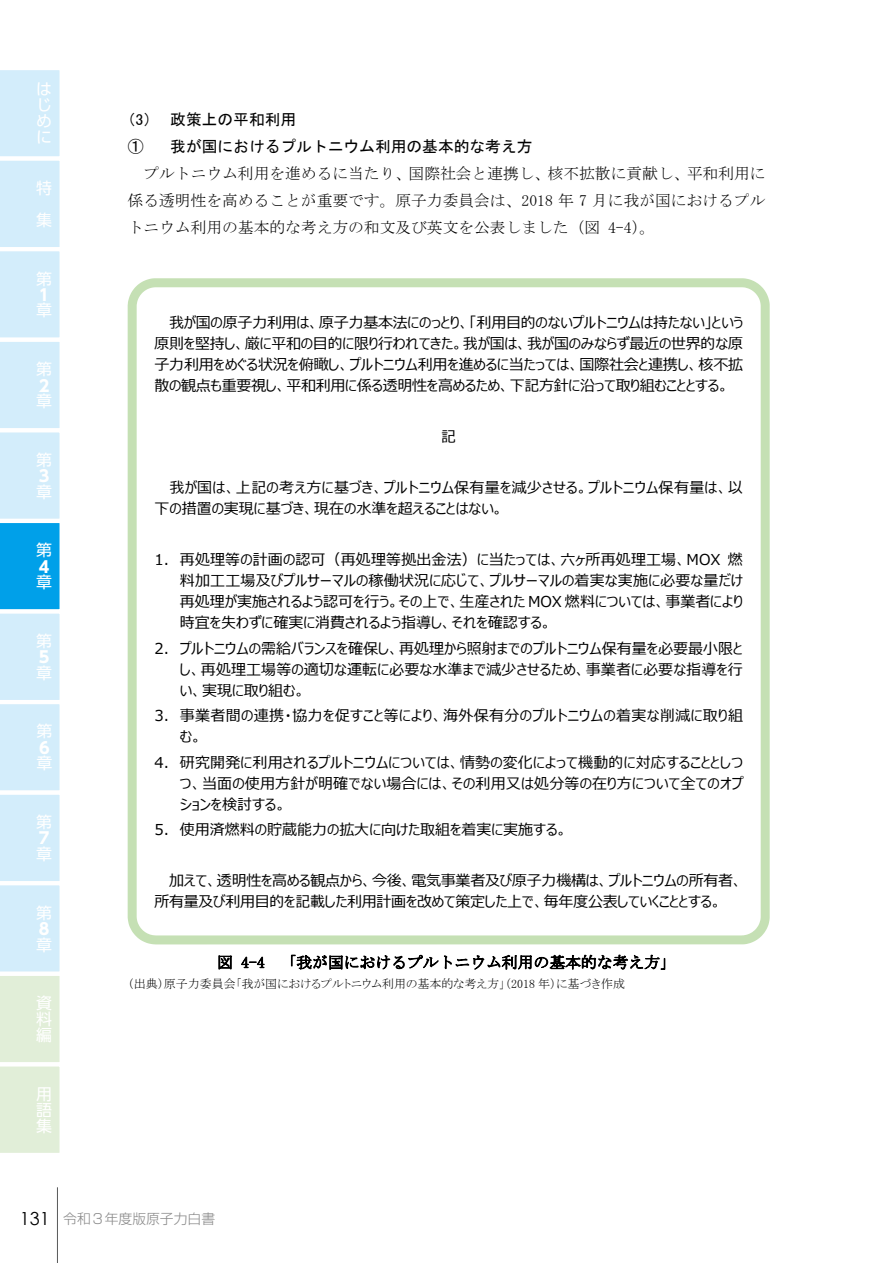
<style>
.page{position:relative;width:893px;height:1263px;background:#fff}
.page>*{position:absolute;margin:0;border:0;box-sizing:border-box;transform-origin:0 0}
.t1{font:15.9px/15.9px "UD Shin Go Pro";color:#fff;text-align:justify}
.t2{font:700 15.9px "UD Shin Go Pro";color:#fff}
.t3{font:15.75px/27px "MS Mincho";color:#000;text-align:justify}
.t4{font:15.75px "MS Gothic";color:#000}
.t5{font:15.75px "MS P Gothic";color:#000}
.t6{font:15px/21px "Meiryo UI";color:#000;text-align:justify}
.t7{font:15px/21px "Meiryo UI";letter-spacing:-.02em;color:#000}
.t8{font:15px/21px "Meiryo UI";letter-spacing:.02em;color:#000}
.t9{font:15px/21px "Meiryo UI";letter-spacing:.025em;color:#000}
.t10{font:300 13.8px "Shin Go Pro";color:#898989}
.t11{font:12px "MS P Mincho";color:#000}
.s1{font-family:"MS P Gothic"}
.s2{font-family:"Century Gothic";font-weight:400;font-size:18px;color:#000}
</style>
<div class="page">
<svg style="left:128px;top:278px;width:642px;height:666px"></svg>
<hr style="left:57px;top:1187px;width:1px;height:76px;background:#585959">
<svg style="left:0;top:70px;width:60px;height:1083px;background:#c6e7f4"></svg>
<p class="t1" style="left:36px;top:81px;width:16px">はじめに</p>
<p class="t1" style="left:36px;top:172px;width:17px;line-height:32px">特集</p>
<p class="t1" style="left:36px;top:270px;width:17px">第</p>
<p class="t2" style="left:36px;top:282px;width:11px">１</p>
<p class="t1" style="left:36px;top:302px;width:17px">章</p>
<p class="t1" style="left:36px;top:361px;width:17px">第</p>
<p class="t2" style="left:36px;top:373px;width:14px">２</p>
<p class="t1" style="left:36px;top:393px;width:17px">章</p>
<p class="t1" style="left:36px;top:451px;width:17px">第</p>
<p class="t2" style="left:36px;top:463px;width:14px">３</p>
<p class="t1" style="left:36px;top:483px;width:17px">章</p>
<p class="t1" style="left:36px;top:542px;width:17px">第</p>
<p class="t2" style="left:36px;top:554px;width:14px">４</p>
<p class="t1" style="left:36px;top:574px;width:17px">章</p>
<p class="t1" style="left:36px;top:632px;width:17px">第</p>
<p class="t2" style="left:36px;top:644px;width:14px">５</p>
<p class="t1" style="left:36px;top:664px;width:17px">章</p>
<p class="t1" style="left:37px;top:723px;width:17px">第</p>
<p class="t2" style="left:37px;top:735px;width:14px">６</p>
<p class="t1" style="left:37px;top:755px;width:17px">章</p>
<p class="t1" style="left:36px;top:814px;width:17px">第</p>
<p class="t2" style="left:36px;top:825px;width:14px">７</p>
<p class="t1" style="left:36px;top:845px;width:17px">章</p>
<p class="t1" style="left:36px;top:904px;width:17px">第</p>
<p class="t2" style="left:36px;top:916px;width:14px">８</p>
<p class="t1" style="left:36px;top:936px;width:17px">章</p>
<p class="t1" style="left:36px;top:995px;width:17px">資料編</p>
<p class="t1" style="left:36px;top:1085px;width:17px">用語集</p>
<p class="t4" style="left:128px;top:112px;width:170px"><span class="s1">（3）</span> 政策上の平和利用</p>
<p class="t5" style="left:128px;top:139px;width:17px">①</p>
<p class="t4" style="left:170px;top:139px;width:364px">我が国におけるプルトニウム利用の基本的な考え方</p>
<p class="t3" style="left:128px;top:160px;width:639px;text-indent:16px">プルトニウム利用を進めるに当たり、国際社会と連携し、核不拡散に貢献し、平和利用に係る透明性を高めることが重要です。原子力委員会は、2018 年 7 月に我が国におけるプルトニウム利用の基本的な考え方の和文及び英文を公表しました（図 4-4）。</p>
<p class="t6" style="left:154px;top:313px;width:590px;text-indent:15px">我が国の原⼦⼒利⽤は、原⼦⼒基本法にのっとり、「利⽤⽬的のないプルトニウムは持たない」という原則を堅持し、厳に平和の⽬的に限り⾏われてきた。我が国は、我が国のみならず最近の世界的な原⼦⼒利⽤をめぐる状況を俯瞰し、プルトニウム利⽤を進めるに当たっては、国際社会と連携し、核不拡散の観点も重要視し、平和利⽤に係る透明性を⾼めるため、下記⽅針に沿って取り組むこととする。</p>
<p class="t6" style="left:441px;top:427px;width:17px">記</p>
<p class="t8" style="left:154px;top:478px;width:590px;text-indent:15px">我が国は、上記の考え⽅に基づき、プルトニウム保有量を減少させる。プルトニウム保有量は、以下の措置の実現に基づき、現在の⽔準を超えることはない。</p>
<p class="t6" style="left:180px;top:550px;width:565px;text-indent:-25px">1. 再処理等の計画の認可（再処理等拠出⾦法）に当たっては、六ヶ所再処理⼯場、MOX 燃料加⼯⼯場及びプルサーマルの稼働状況に応じて、プルサーマルの着実な実施に必要な量だけ再処理が実施されるよう認可を⾏う。その上で、⽣産された MOX 燃料については、事業者により時宜を失わずに確実に消費されるよう指導し、それを確認する。</p>
<p class="t6" style="left:180px;top:638px;width:565px;text-indent:-25px">2. プルトニウムの需給バランスを確保し、再処理から照射までのプルトニウム保有量を必要最⼩限とし、再処理⼯場等の適切な運転に必要な⽔準まで減少させるため、事業者に必要な指導を⾏い、実現に取り組む。</p>
<p class="t9" style="left:180px;top:706px;width:565px;text-indent:-25px">3. 事業者間の連携・協⼒を促すこと等により、海外保有分のプルトニウムの着実な削減に取り組む。</p>
<p class="t6" style="left:180px;top:752px;width:565px;text-indent:-25px">4. 研究開発に利⽤されるプルトニウムについては、情勢の変化によって機動的に対応することとしつつ、当⾯の使⽤⽅針が明確でない場合には、その利⽤⼜は処分等の在り⽅について全てのオプションを検討する。</p>
<p class="t6" style="left:154px;top:820px;width:415px">5. 使⽤済燃料の貯蔵能⼒の拡⼤に向けた取組を着実に実施する。</p>
<p class="t7" style="left:154px;top:871px;width:590px;text-indent:15px">加えて、透明性を⾼める観点から、今後、電気事業者及び原⼦⼒機構は、プルトニウムの所有者、所有量及び利⽤⽬的を記載した利⽤計画を改めて策定した上で、毎年度公表していくこととする。</p>
<p class="t3" style="left:217px;top:949px;width:460px">図 4-4 「我が国におけるプルトニウム利用の基本的な考え方」</p>
<p class="t11" style="left:128px;top:977px;width:499px">（出典）原子力委員会「我が国におけるプルトニウム利用の基本的な考え方」（2018 年）に基づき作成</p>
<p class="t10" style="left:20px;top:1208px;width:197px"><span class="s2">131</span> 令和３年度版原子力白書</p>
</div>
